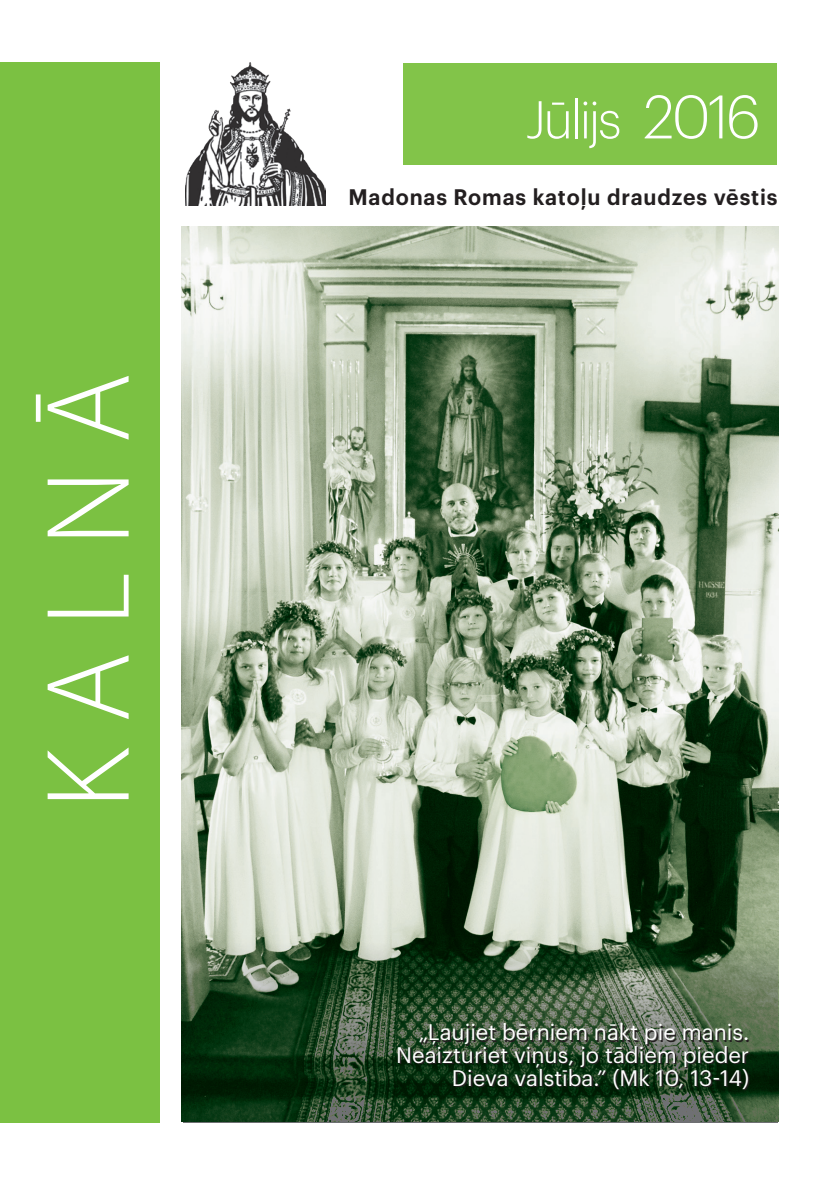
<style>
.page{position:relative;width:840px;height:1191px;background:#fff}
.page>*{position:absolute;margin:0;border:0;box-sizing:border-box;transform-origin:0 0}
.t1{font:300 120px "Myriad Pro";color:#fff}
.t2{font:300 52px "Graphik";letter-spacing:-.04em;color:#fff}
.t3{font:22px/22.8px "Graphik";color:#fff;text-align:right}
.t4{font:600 22px "Graphik";letter-spacing:.04em;color:#231f20}
.s1{font-size:60px}
</style>
<div class="page">
<img style="left:181px;top:227px;width:597px;height:894px">
<svg style="left:183px;top:935px;width:594px;height:188px;background:#314f32"></svg>
<div style="left:0;top:62px;width:159px;height:1061px;background:#7bc142"></div>
<div style="left:402px;top:63px;width:374px;height:102px;background:#82c449"></div>
<img style="left:185px;top:62px;width:140px;height:144px">
<h1 class="t1" style="left:16px;top:809px;width:437px;rotate:-90deg">K A L N Ā</h1>
<h2 class="t2" style="left:525px;top:82px;width:236px">Jūlijs <span class="s1">2016</span></h2>
<p class="t4" style="left:348px;top:180px;width:430px">Madonas Romas katoļu draudzes vēstis</p>
<p class="t3" style="left:396px;top:1019px;width:354px">„Ļaujiet bērniem nākt pie manis.<br>Neaizturiet viņus, jo tādiem pieder<br>Dieva valstība.” (Mk 10, 13-14)</p>
</div>
